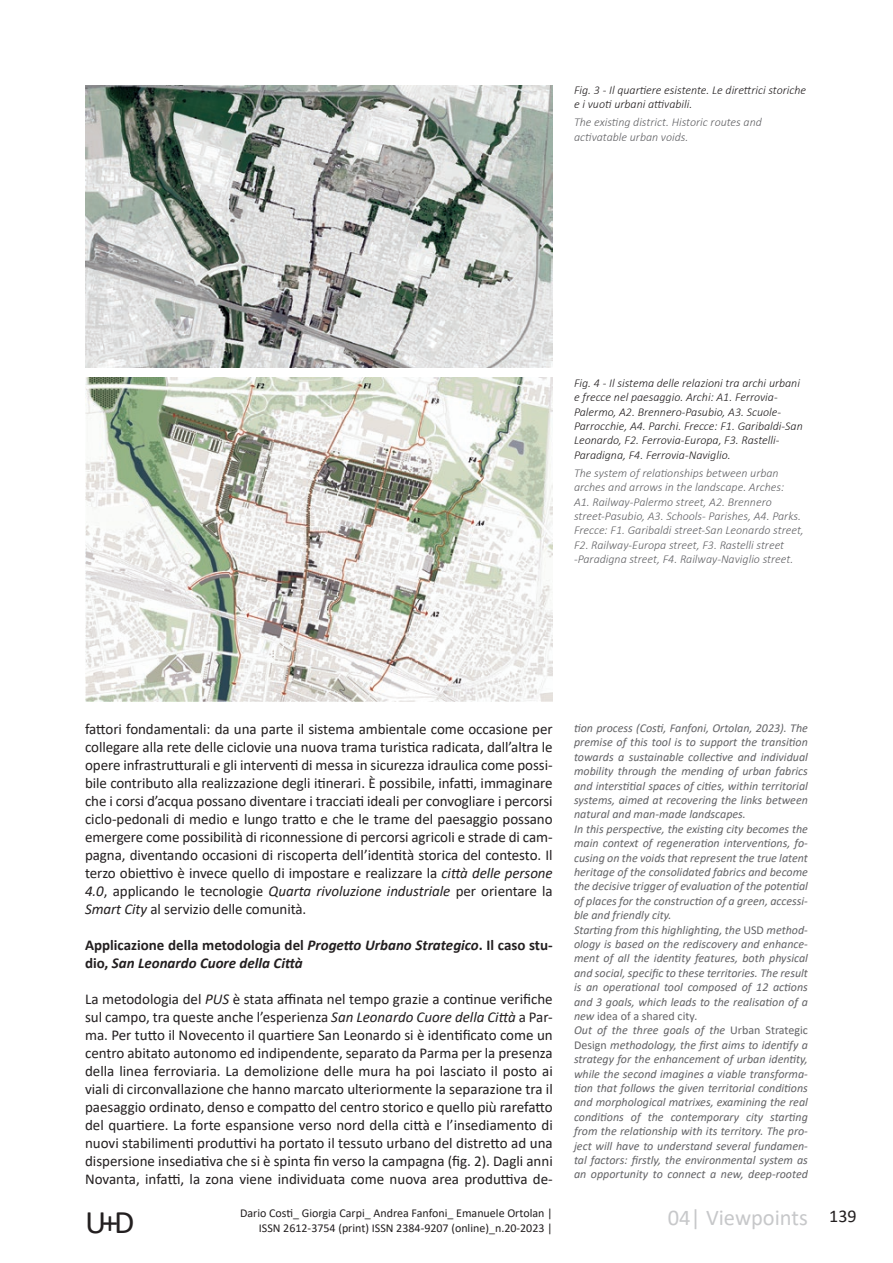
<style>
.page{position:relative;width:893px;height:1263px;background:#fff}
.page>*{position:absolute;margin:0;border:0;box-sizing:border-box;transform-origin:0 0}
.t1{font:33px "Calibri";color:#231f20}
.t2{font:22.5px "Calibri";color:#c7c8ca}
.t3{font:18px "Calibri";color:#231f20}
.t4{font:15px/18px "Calibri";letter-spacing:-.005em;color:#231f20;text-align:justify}
.t5{font:italic 700 15px/18px "Calibri";color:#231f20}
.t6{font:italic 12px/14.4px "Calibri";color:#636366}
.t7{font:italic 300 12px/14.4px "Calibri";color:#636366}
.t8{font:italic 300 12px/14.4px "Calibri";color:#231f20}
.t9{font:12px "Calibri";color:#231f20}
.s1{font-style:italic}
.s2{font-style:normal}
</style>
<div class="page">
<img style="left:85px;top:85px;width:468px;height:282px">
<img style="left:85px;top:378px;width:468px;height:324px">
<p class="t8" style="left:574px;top:83px;width:234px">Fig. 3 - Il quartiere esistente. Le direttrici storiche e i vuoti urbani attivabili.</p>
<p class="t7" style="left:574px;top:115px;width:189px">The existing district. Historic routes and activatable urban voids.</p>
<p class="t8" style="left:574px;top:375px;width:230px">Fig. 4 - Il sistema delle relazioni tra archi urbani e frecce nel paesaggio. Archi: A1. Ferrovia-Palermo, A2. Brennero-Pasubio, A3. Scuole-Parrocchie, A4. Parchi. Frecce: F1. Garibaldi-San Leonardo, F2. Ferrovia-Europa, F3. Rastelli-Paradigna, F4. Ferrovia-Naviglio.</p>
<p class="t7" style="left:574px;top:465px;width:231px">The system of relationships between urban arches and arrows in the landscape. Arches:<br>A1. Railway-Palermo street, A2. Brennero street-Pasubio, A3. Schools- Parishes, A4. Parks.<br>Frecce: F1. Garibaldi street-San Leonardo street, F2. Railway-Europa street, F3. Rastelli street -Paradigna street, F4. Railway-Naviglio street.</p>
<p class="t4" style="left:85px;top:720px;width:469px">fattori fondamentali: da una parte il sistema ambientale come occasione per collegare alla rete delle ciclovie una nuova trama turistica radicata, dall’altra le opere infrastrutturali e gli interventi di messa in sicurezza idraulica come possi&shy;bile contributo alla realizzazione degli itinerari. È possibile, infatti, immaginare che i corsi d’acqua possano diventare i tracciati ideali per convogliare i percorsi ciclo-pedonali di medio e lungo tratto e che le trame del paesaggio possano emergere come possibilità di riconnessione di percorsi agricoli e strade di cam&shy;pagna, diventando occasioni di riscoperta dell’identità storica del contesto. Il terzo obiettivo è invece quello di impostare e realizzare la <span class="s1">città delle persone 4.0</span>, applicando le tecnologie <span class="s1">Quarta rivoluzione industriale</span> per orientare la <span class="s1">Smart City</span> al servizio delle comunità.</p>
<p class="t5" style="left:85px;top:936px;width:469px"><span class="s2">Applicazione della metodologia del</span> Progetto Urbano Strategico<span class="s2">. Il caso stu&shy;dio,</span> San Leonardo Cuore della Città</p>
<p class="t4" style="left:85px;top:990px;width:469px">La metodologia del <span class="s1">PUS</span> è stata affinata nel tempo grazie a continue verifiche sul campo, tra queste anche l’esperienza <span class="s1">San Leonardo Cuore della Città</span> a Par&shy;ma. Per tutto il Novecento il quartiere San Leonardo si è identificato come un centro abitato autonomo ed indipendente, separato da Parma per la presenza della linea ferroviaria. La demolizione delle mura ha poi lasciato il posto ai viali di circonvallazione che hanno marcato ulteriormente la separazione tra il paesaggio ordinato, denso e compatto del centro storico e quello più rarefatto del quartiere. La forte espansione verso nord della città e l’insediamento di nuovi stabilimenti produttivi ha portato il tessuto urbano del distretto ad una dispersione insediativa che si è spinta fin verso la campagna (fig. 2). Dagli anni Novanta, infatti, la zona viene individuata come nuova area produttiva de-</p>
<p class="t6" style="left:574px;top:720px;width:235px">tion process (Costi, Fanfoni, Ortolan, 2023). The premise of this tool is to support the transition towards a sustainable collective and individual mobility through the mending of urban fabrics and interstitial spaces of cities, within territorial systems, aimed at recovering the links between natural and man-made landscapes.<br>In this perspective, the existing city becomes the main context of regeneration interventions, fo&shy;cusing on the voids that represent the true latent heritage of the consolidated fabrics and become the decisive trigger of evaluation of the potential of places for the construction of a green, accessi&shy;ble and friendly city.<br>Starting from this highlighting, the <span class="s2">USD</span> method&shy;ology is based on the rediscovery and enhance&shy;ment of all the identity features, both physical and social, specific to these territories. The result is an operational tool composed of 12 actions and 3 goals, which leads to the realisation of a new <span class="s2">idea of a shared city</span>.<br>Out of the three goals of the <span class="s2">Urban Strategic Design</span> methodology, the first aims to identify a strategy for the enhancement of urban identity, while the second imagines a viable transforma&shy;tion that follows the given territorial conditions and morphological matrixes, examining the real conditions of the contemporary city starting from the relationship with its territory. The pro&shy;ject will have to understand several fundamen&shy;tal factors: firstly, the environmental system as an opportunity to connect a new, deep-rooted</p>
<p class="t9" style="left:240px;top:1205px;width:314px">Dario Costi_ Giorgia Carpi_ Andrea Fanfoni_ Emanuele Ortolan |</p>
<p class="t3" style="left:829px;top:1203px;width:29px">139</p>
<h2 class="t2" style="left:668px;top:1202px;width:142px">04| Viewpoints</h2>
<h1 class="t1" style="left:85px;top:1199px;width:51px">U+D</h1>
<p class="t9" style="left:259px;top:1219px;width:295px">ISSN 2612-3754 (print) ISSN 2384-9207 (online)_n.20-2023 |</p>
</div>
